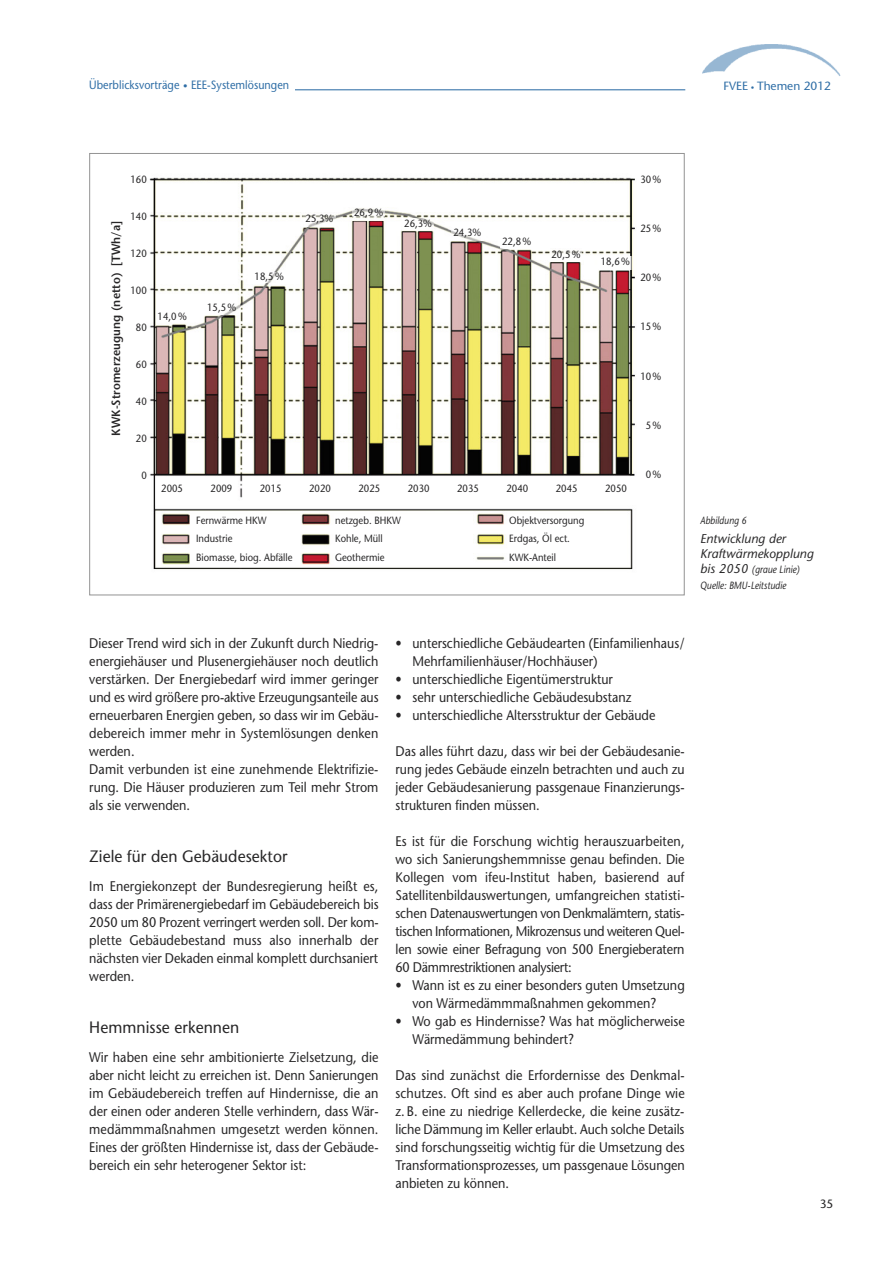
<style>
.page{position:relative;width:893px;height:1263px;background:#fff}
.page>*{position:absolute;margin:0;border:0;box-sizing:border-box;transform-origin:0 0}
.t1{font:16.5px "Stone Sans";letter-spacing:.005em;color:#272627;scale:.95 1}
.t2{font:13.95px/18px "Stone Sans";color:#272627;text-align:justify;scale:.9 1}
.t3{font:italic 12.75px/15px "Stone Sans";letter-spacing:.005em;color:#272627}
.t4{font:12px "Stone Sans";letter-spacing:.005em;color:#2f6ea6;scale:.9 1}
.t5{font:600 12px "Stone Sans";color:#272627;scale:.95 1}
.t6{font:12px "Stone Sans";color:#272627}
.t7{font:11.85px "Stone Sans";color:#2f6ea6}
.t8{font:10.5px "Stone Sans";color:#272627;scale:.9 1}
.t9{font:italic 10.5px/15.6px "Stone Sans";letter-spacing:.005em;color:#272627;scale:.85 1}
.s1{font-size:9px}
.s2{font-weight:700;font-size:6.9px}
.s3{font-size:12.75px}
</style>
<div class="page">
<img style="left:149px;top:177px;width:487px;height:393px">
<img style="left:204px;top:303px;width:35px;height:11px">
<img style="left:252px;top:272px;width:35px;height:11px">
<img style="left:304px;top:213px;width:31px;height:13px">
<img style="left:353px;top:207px;width:32px;height:13px">
<img style="left:402px;top:218px;width:32px;height:12px">
<img style="left:452px;top:227px;width:31px;height:13px">
<img style="left:501px;top:236px;width:32px;height:13px">
<img style="left:550px;top:249px;width:32px;height:12px">
<img style="left:600px;top:257px;width:31px;height:12px">
<hr style="left:99px;top:89px;width:586px;height:1px;background:#2f6ea6">
<div style="left:89px;top:71px;width:206px;height:30px;background:#fff"></div>
<img style="left:702px;top:44px;width:139px;height:32px">
<p class="t4" style="left:89px;top:80px;width:224px">Überblicksvorträge <span class="s1">•</span> EEE-Systemlösungen</p>
<p class="t7" style="left:723px;top:82px;width:109px">FVEE <span class="s2">•</span> Themen 2012</p>
<p class="t8" style="left:131px;top:176px;width:20px">160</p>
<p class="t8" style="left:640px;top:176px;width:25px">30%</p>
<p class="t5" style="left:111px;top:266px;width:49px;rotate:-90deg">[ WT h a/ ]</p>
<p class="t8" style="left:131px;top:212px;width:20px">140</p>
<p class="t8" style="left:131px;top:249px;width:20px">120</p>
<p class="t8" style="left:306px;top:215px;width:32px">25,3%</p>
<p class="t8" style="left:354px;top:209px;width:34px">26,9%</p>
<p class="t8" style="left:404px;top:219px;width:32px">26,3%</p>
<p class="t8" style="left:454px;top:229px;width:32px">24,3%</p>
<p class="t8" style="left:502px;top:237px;width:34px">22,8%</p>
<p class="t8" style="left:551px;top:250px;width:34px">20,5%</p>
<p class="t8" style="left:601px;top:258px;width:34px">18,6%</p>
<p class="t8" style="left:640px;top:225px;width:25px">25%</p>
<p class="t8" style="left:255px;top:272px;width:34px">18,5%</p>
<p class="t5" style="left:111px;top:436px;width:173px;rotate:-90deg">K W K or tS- m guezre nu n(g t te )o</p>
<p class="t8" style="left:640px;top:274px;width:25px">20%</p>
<p class="t8" style="left:131px;top:286px;width:20px">100</p>
<p class="t8" style="left:207px;top:303px;width:34px">15,5%</p>
<p class="t8" style="left:158px;top:312px;width:34px">14,0%</p>
<p class="t8" style="left:136px;top:323px;width:14px">80</p>
<p class="t8" style="left:640px;top:323px;width:25px">15%</p>
<p class="t8" style="left:136px;top:360px;width:14px">60</p>
<p class="t8" style="left:640px;top:372px;width:25px">10%</p>
<p class="t8" style="left:136px;top:397px;width:14px">40</p>
<p class="t8" style="left:646px;top:421px;width:19px">5%</p>
<p class="t8" style="left:136px;top:434px;width:14px">20</p>
<p class="t8" style="left:141px;top:471px;width:8px">0</p>
<p class="t8" style="left:646px;top:470px;width:19px">0%</p>
<p class="t8" style="left:161px;top:484px;width:26px">2005</p>
<p class="t8" style="left:211px;top:484px;width:26px">2009</p>
<p class="t8" style="left:260px;top:484px;width:26px">2015</p>
<p class="t8" style="left:309px;top:484px;width:26px">2020</p>
<p class="t8" style="left:359px;top:484px;width:26px">2025</p>
<p class="t8" style="left:408px;top:484px;width:26px">2030</p>
<p class="t8" style="left:457px;top:484px;width:26px">2035</p>
<p class="t8" style="left:506px;top:484px;width:26px">2040</p>
<p class="t8" style="left:556px;top:484px;width:26px">2045</p>
<p class="t8" style="left:605px;top:484px;width:26px">2050</p>
<p class="t8" style="left:196px;top:516px;width:80px">Fernwärme HKW</p>
<p class="t8" style="left:335px;top:516px;width:75px">netzgeb. BHKW</p>
<p class="t8" style="left:509px;top:516px;width:85px">Objektversorgung</p>
<p class="t8" style="left:196px;top:535px;width:42px">Industrie</p>
<p class="t8" style="left:335px;top:535px;width:54px">Kohle, Müll</p>
<p class="t8" style="left:509px;top:535px;width:69px">Erdgas, Öl ect.</p>
<p class="t8" style="left:196px;top:553px;width:109px">Biomasse, biog. Abfälle</p>
<p class="t8" style="left:335px;top:553px;width:57px">Geothermie</p>
<p class="t8" style="left:509px;top:553px;width:54px">KWK-Anteil</p>
<p class="t9" style="left:700px;top:513px;width:56px">Abbildung 6</p>
<p class="t3" style="left:700px;top:532px;width:115px">Entwicklung der<br>Kraftwärmekopplung</p>
<p class="t9" style="left:700px;top:563px;width:119px"><span class="s3">bis 2050</span> (graue Linie)<br>Quelle: BMU-Leitstudie</p>
<p class="t2" style="left:89px;top:635px;width:323px;text-align:left">Dieser Trend wird sich in der Zukunft durch Niedrig&shy;energiehäuser und Plusenergiehäuser noch deutlich verstärken. Der Energiebedarf wird immer geringer und es wird größere pro-aktive Erzeugungsanteile aus erneuerbaren Energien geben, so dass wir im Gebäu&shy;debereich immer mehr in Systemlösungen denken werden.<br>Damit verbunden ist eine zunehmende Elektrifizie&shy;rung. Die Häuser produzieren zum Teil mehr Strom als sie verwenden.</p>
<h2 class="t1" style="left:89px;top:850px;width:210px">Ziele für den Gebäudesektor</h2>
<p class="t2" style="left:89px;top:878px;width:323px">Im Energiekonzept der Bundesregierung heißt es, dass der Primärenergiebedarf im Gebäudebereich bis 2050 um 80 Prozent verringert werden soll. Der kom&shy;plette Gebäudebestand muss also innerhalb der nächsten vier Dekaden einmal komplett durchsaniert werden.</p>
<h2 class="t1" style="left:89px;top:1021px;width:160px">Hemmnisse erkennen</h2>
<p class="t2" style="left:89px;top:1049px;width:323px">Wir haben eine sehr ambitionierte Zielsetzung, die aber nicht leicht zu erreichen ist. Denn Sanierungen im Gebäudebereich treffen auf Hindernisse, die an der einen oder anderen Stelle verhindern, dass Wär&shy;medämmmaßnahmen umgesetzt werden können.<br>Eines der größten Hindernisse ist, dass der Gebäude&shy;bereich ein sehr heterogener Sektor ist:</p>
<p class="t2" style="left:412px;top:635px;width:304px;text-indent:-17px">• unterschiedliche Gebäudearten (Einfamilienhaus/<br>Mehrfamilienhäuser/Hochhäuser)</p>
<p class="t2" style="left:395px;top:671px;width:243px">• unterschiedliche Eigentümerstruktur</p>
<p class="t2" style="left:395px;top:689px;width:264px">• sehr unterschiedliche Gebäudesubstanz</p>
<p class="t2" style="left:395px;top:707px;width:290px">• unterschiedliche Altersstruktur der Gebäude</p>
<p class="t2" style="left:395px;top:743px;width:323px">Das alles führt dazu, dass wir bei der Gebäudesanie&shy;rung jedes Gebäude einzeln betrachten und auch zu jeder Gebäudesanierung passgenaue Finanzierungs&shy;strukturen finden müssen.</p>
<p class="t2" style="left:395px;top:833px;width:323px">Es ist für die Forschung wichtig herauszuarbeiten, wo sich Sanierungshemmnisse genau befinden. Die Kollegen vom ifeu-Institut haben, basierend auf Satel li tenbildauswertungen, umfangreichen statisti&shy;schen Datenauswertungen von Denkmalämtern, statis&shy;tischen Informationen, Mikrozensus und weiteren Quel&shy;len sowie einer Befragung von 500 Energieberatern 60 Dämmrestriktionen analysiert:</p>
<p class="t2" style="left:412px;top:977px;width:304px;text-indent:-17px">• Wann ist es zu einer besonders guten Umsetzung von Wärmedämmmaßnahmen gekommen?</p>
<p class="t2" style="left:412px;top:1013px;width:304px;text-indent:-17px">• Wo gab es Hindernisse? Was hat möglicherweise<br>Wärmedämmung behindert?</p>
<p class="t2" style="left:395px;top:1067px;width:323px">Das sind zunächst die Erfordernisse des Denkmal&shy;schutzes. Oft sind es aber auch profane Dinge wie z. B. eine zu niedrige Kellerdecke, die keine zusätz&shy;liche Dämmung im Keller erlaubt. Auch solche Details sind forschungsseitig wichtig für die Umsetzung des Transformationsprozesses, um passgenaue Lösungen anbieten zu können.</p>
<p class="t6" style="left:820px;top:1199px;width:15px">35</p>
</div>
